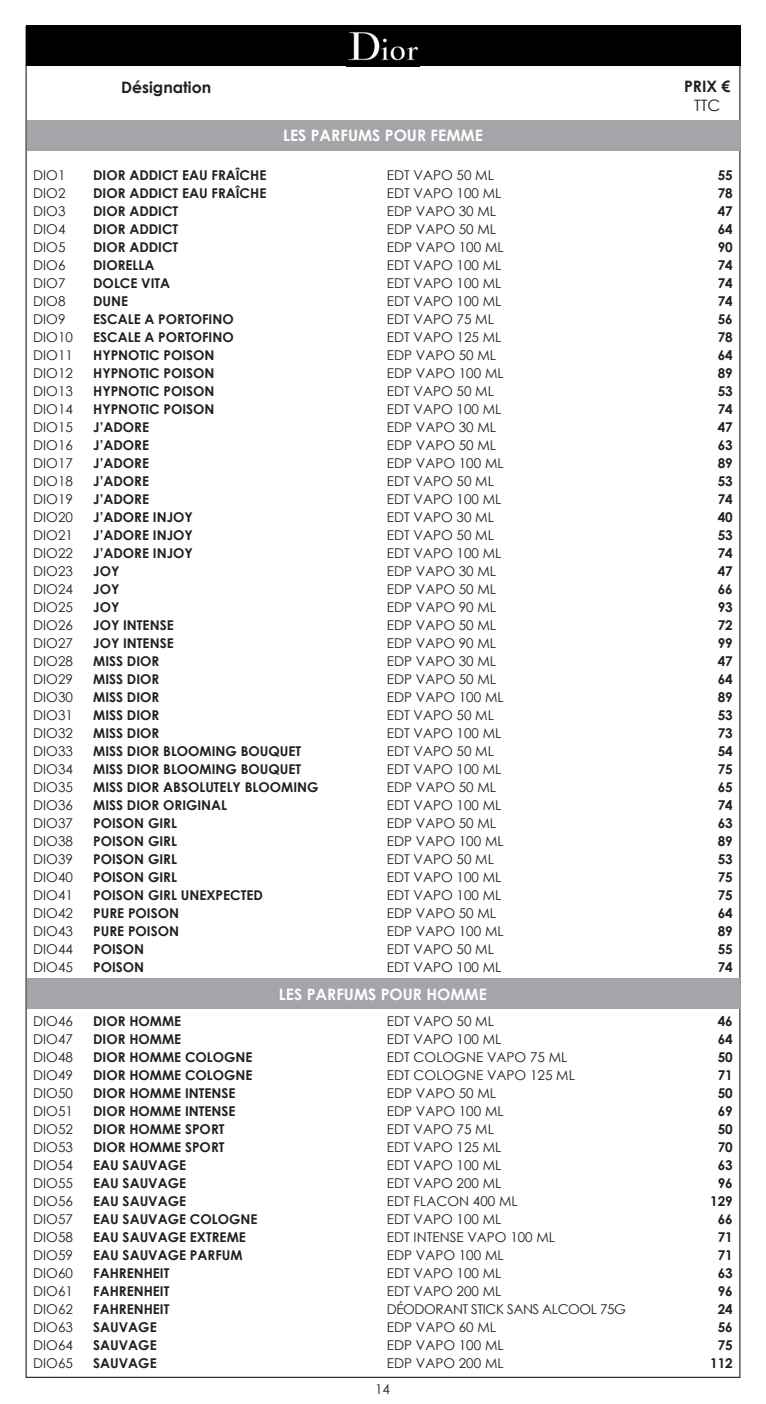
<style>
.page{position:relative;width:766px;height:1404px;background:#fff}
.page>*{position:absolute;margin:0;border:0;box-sizing:border-box;transform-origin:0 0}
.t1{font:700 15.75px "Century Gothic";color:#fff}
.t2{font:700 15.75px "Century Gothic";color:#231f20}
.t3{font:15.75px "Century Gothic";color:#231f20}
.t4{font:13.5px/18px "Century Gothic";color:#231f20}
.t5{font:700 13.5px/18px "Century Gothic";color:#231f20}
</style>
<div class="page">
<div style="left:26px;top:26px;width:714px;height:40px;background:#000"></div>
<div style="left:27px;top:120px;width:712px;height:31px;background:#a4a5a9"></div>
<img style="left:348px;top:32px;width:71px;height:29px">
<div style="left:27px;top:978px;width:712px;height:31px;background:#a4a5a9"></div>
<p class="t4" style="left:33px;top:166px;width:41px">DIO1<br>DIO2<br>DIO3<br>DIO4<br>DIO5<br>DIO6<br>DIO7<br>DIO8<br>DIO9<br>DIO10<br>DIO11<br>DIO12<br>DIO13<br>DIO14<br>DIO15<br>DIO16<br>DIO17<br>DIO18<br>DIO19<br>DIO20<br>DIO21<br>DIO22<br>DIO23<br>DIO24<br>DIO25<br>DIO26<br>DIO27<br>DIO28<br>DIO29<br>DIO30<br>DIO31<br>DIO32<br>DIO33<br>DIO34<br>DIO35<br>DIO36<br>DIO37<br>DIO38<br>DIO39<br>DIO40<br>DIO41<br>DIO42<br>DIO43<br>DIO44<br>DIO45</p>
<p class="t4" style="left:33px;top:1012px;width:41px;text-align:justify">DIO46<br>DIO47<br>DIO48<br>DIO49<br>DIO50<br>DIO51<br>DIO52<br>DIO53<br>DIO54<br>DIO55<br>DIO56<br>DIO57<br>DIO58<br>DIO59<br>DIO60<br>DIO61<br>DIO62<br>DIO63<br>DIO64<br>DIO65</p>
<p class="t2" style="left:121px;top:75px;width:92px">Désignation</p>
<p class="t2" style="left:684px;top:75px;width:48px">PRIX €</p>
<p class="t3" style="left:694px;top:94px;width:28px">TTC</p>
<p class="t1" style="left:283px;top:124px;width:201px">LES PARFUMS POUR FEMME</p>
<p class="t5" style="left:93px;top:165px;width:227px">DIOR ADDICT EAU FRAÎCHE<br>DIOR ADDICT EAU FRAÎCHE<br>DIOR ADDICT<br>DIOR ADDICT<br>DIOR ADDICT<br>DIORELLA<br>DOLCE VITA<br>DUNE<br>ESCALE A PORTOFINO<br>ESCALE A PORTOFINO<br>HYPNOTIC POISON<br>HYPNOTIC POISON<br>HYPNOTIC POISON<br>HYPNOTIC POISON<br>J’ADORE<br>J’ADORE<br>J’ADORE<br>J’ADORE<br>J’ADORE<br>J’ADORE INJOY<br>J’ADORE INJOY<br>J’ADORE INJOY<br>JOY<br>JOY<br>JOY<br>JOY INTENSE<br>JOY INTENSE<br>MISS DIOR<br>MISS DIOR<br>MISS DIOR<br>MISS DIOR<br>MISS DIOR<br>MISS DIOR BLOOMING BOUQUET<br>MISS DIOR BLOOMING BOUQUET<br>MISS DIOR ABSOLUTELY BLOOMING<br>MISS DIOR ORIGINAL<br>POISON GIRL<br>POISON GIRL<br>POISON GIRL<br>POISON GIRL<br>POISON GIRL UNEXPECTED<br>PURE POISON<br>PURE POISON<br>POISON<br>POISON</p>
<p class="t4" style="left:387px;top:166px;width:118px">EDT VAPO 50 ML<br>EDT VAPO 100 ML<br>EDP VAPO 30 ML<br>EDP VAPO 50 ML<br>EDP VAPO 100 ML<br>EDT VAPO 100 ML<br>EDT VAPO 100 ML<br>EDT VAPO 100 ML<br>EDT VAPO 75 ML<br>EDT VAPO 125 ML<br>EDP VAPO 50 ML<br>EDP VAPO 100 ML<br>EDT VAPO 50 ML<br>EDT VAPO 100 ML<br>EDP VAPO 30 ML<br>EDP VAPO 50 ML<br>EDP VAPO 100 ML<br>EDT VAPO 50 ML<br>EDT VAPO 100 ML<br>EDT VAPO 30 ML<br>EDT VAPO 50 ML<br>EDT VAPO 100 ML<br>EDP VAPO 30 ML<br>EDP VAPO 50 ML<br>EDP VAPO 90 ML<br>EDP VAPO 50 ML<br>EDP VAPO 90 ML<br>EDP VAPO 30 ML<br>EDP VAPO 50 ML<br>EDP VAPO 100 ML<br>EDT VAPO 50 ML<br>EDT VAPO 100 ML<br>EDT VAPO 50 ML<br>EDT VAPO 100 ML<br>EDP VAPO 50 ML<br>EDT VAPO 100 ML<br>EDP VAPO 50 ML<br>EDP VAPO 100 ML<br>EDT VAPO 50 ML<br>EDT VAPO 100 ML<br>EDT VAPO 100 ML<br>EDP VAPO 50 ML<br>EDP VAPO 100 ML<br>EDT VAPO 50 ML<br>EDT VAPO 100 ML</p>
<p class="t5" style="left:93px;top:1011px;width:166px">DIOR HOMME<br>DIOR HOMME<br>DIOR HOMME COLOGNE<br>DIOR HOMME COLOGNE<br>DIOR HOMME INTENSE<br>DIOR HOMME INTENSE<br>DIOR HOMME SPORT<br>DIOR HOMME SPORT<br>EAU SAUVAGE<br>EAU SAUVAGE<br>EAU SAUVAGE<br>EAU SAUVAGE COLOGNE<br>EAU SAUVAGE EXTREME<br>EAU SAUVAGE PARFUM<br>FAHRENHEIT<br>FAHRENHEIT<br>FAHRENHEIT<br>SAUVAGE<br>SAUVAGE<br>SAUVAGE</p>
<p class="t1" style="left:279px;top:981px;width:209px">LES PARFUMS POUR HOMME</p>
<p class="t4" style="left:387px;top:1012px;width:241px">EDT VAPO 50 ML<br>EDT VAPO 100 ML<br>EDT COLOGNE VAPO 75 ML<br>EDT COLOGNE VAPO 125 ML<br>EDP VAPO 50 ML<br>EDP VAPO 100 ML<br>EDT VAPO 75 ML<br>EDT VAPO 125 ML<br>EDT VAPO 100 ML<br>EDT VAPO 200 ML<br>EDT FLACON 400 ML<br>EDT VAPO 100 ML<br>EDT INTENSE VAPO 100 ML<br>EDP VAPO 100 ML<br>EDT VAPO 100 ML<br>EDT VAPO 200 ML<br>DÉODORANT STICK SANS ALCOOL 75G<br>EDP VAPO 60 ML<br>EDP VAPO 100 ML<br>EDP VAPO 200 ML</p>
<p class="t4" style="left:375px;top:1379px;width:16px">14</p>
<p class="t5" style="left:717px;top:165px;width:17px;text-align:justify">55<br>78<br>47<br>64<br>90<br>74<br>74<br>74<br>56<br>78<br>64<br>89<br>53<br>74<br>47<br>63<br>89<br>53<br>74<br>40<br>53<br>74<br>47<br>66<br>93<br>72<br>99<br>47<br>64<br>89<br>53<br>73<br>54<br>75<br>65<br>74<br>63<br>89<br>53<br>75<br>75<br>64<br>89<br>55<br>74</p>
<p class="t5" style="left:710px;top:1011px;width:24px;text-align:center">46<br>64<br>50<br>71<br>50<br>69<br>50<br>70<br>63<br>96<br>129<br>66<br>71<br>71<br>63<br>96<br>24<br>56<br>75<br>112</p>
</div>
